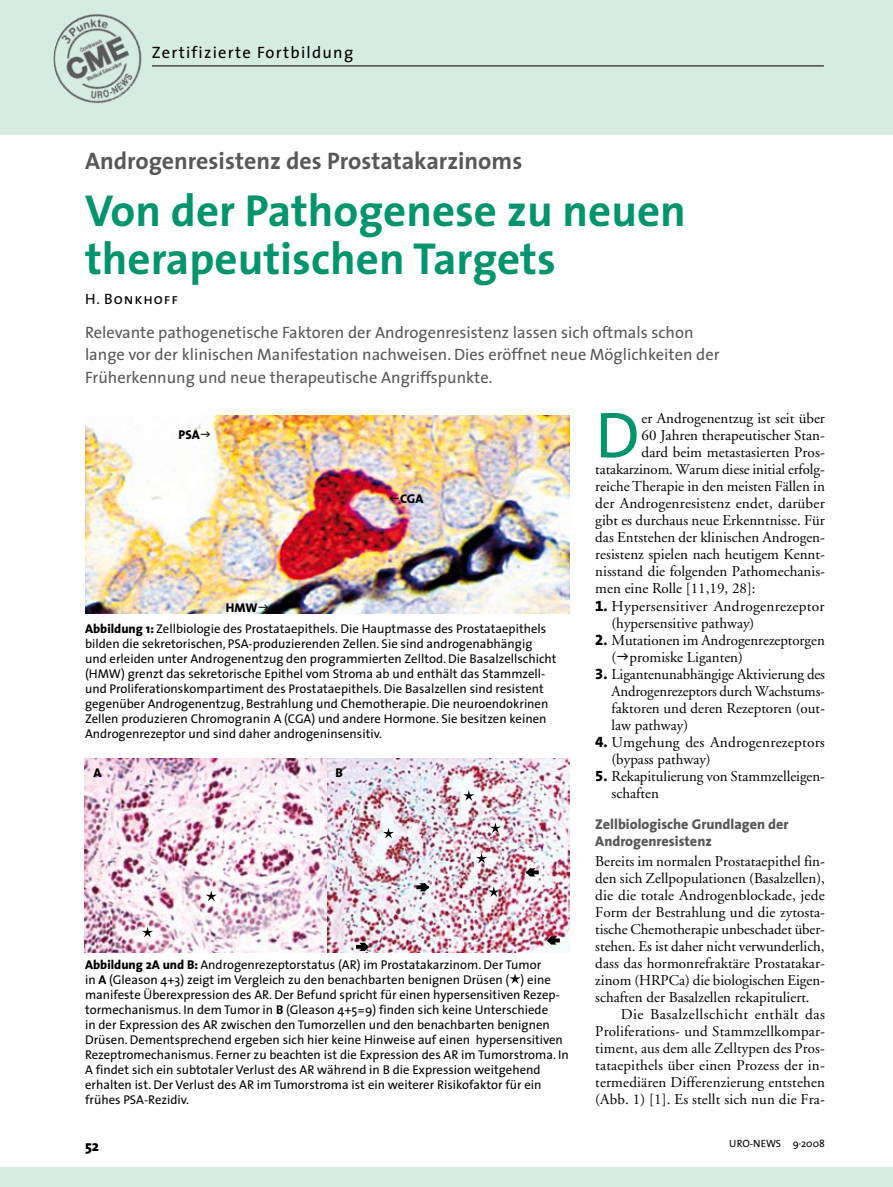
<style>
.page{position:relative;width:893px;height:1187px;background:#fff}
.page>*{position:absolute;margin:0;border:0;box-sizing:border-box;transform-origin:0 0}
.t1{font:65.4px "The Sans";color:#00946c}
.t2{font:700 45px/48px "The Sans";color:#00946c}
.t3{font:700 24px "The Sans";color:#58585a}
.t4{font:16.5px/22.5px "The Sans";color:#58585a}
.t5{font:16.5px "The Sans";letter-spacing:.075em;color:#000}
.t6{font:15px/17px "Adobe Garamond";color:#000}
.t7{font:15px/17px "Adobe Garamond";letter-spacing:.02em;color:#000}
.t8{font:15px "The Sans Caps";letter-spacing:.06em;color:#000}
.t9{font:800 15px "The Sans";color:#000}
.t10{font:800 14.25px/17px "The Sans";color:#58585a}
.t11{font:12.75px/15px "The Sans";color:#000}
.t12{font:800 12.75px "The Sans";letter-spacing:-.005em;color:#000}
.t13{font:10.5px "The Sans";color:#000}
.s1{font-family:"The Sans Extra Bold Expert"}
.s2{font-weight:800}
.s3{font-weight:700}
</style>
<div class="page">
<div style="left:0;top:0;width:893px;height:134px;background:#d6ebe1"></div>
<img style="left:53px;top:13px;width:105px;height:91px">
<hr style="left:152px;top:66px;width:672px;height:1px;background:#000">
<div style="left:0;top:1167px;width:893px;height:19px;background:#d6ebe1"></div>
<img style="left:85px;top:415px;width:485px;height:198px">
<img style="left:85px;top:758px;width:485px;height:194px">
<svg style="left:490px;top:822px;width:11px;height:11px"></svg>
<svg style="left:488px;top:886px;width:11px;height:10px"></svg>
<svg style="left:509px;top:973px;width:12px;height:10px"></svg>
<svg style="left:142px;top:926px;width:11px;height:11px"></svg>
<svg style="left:206px;top:890px;width:11px;height:11px"></svg>
<svg style="left:383px;top:827px;width:11px;height:11px"></svg>
<svg style="left:463px;top:790px;width:11px;height:10px"></svg>
<svg style="left:476px;top:852px;width:11px;height:11px"></svg>
<svg style="left:201px;top:431px;width:9px;height:5px"></svg>
<svg style="left:259px;top:604px;width:9px;height:6px"></svg>
<svg style="left:390px;top:496px;width:9px;height:5px"></svg>
<svg style="left:355px;top:941px;width:17px;height:12px"></svg>
<svg style="left:415px;top:881px;width:17px;height:13px"></svg>
<svg style="left:522px;top:866px;width:18px;height:13px"></svg>
<svg style="left:544px;top:934px;width:17px;height:13px"></svg>
<p class="t5" style="left:152px;top:42px;width:203px">Zertifizierte Fortbildung</p>
<h3 class="t3" style="left:85px;top:146px;width:439px">Androgenresistenz des Prostatakarzinoms</h3>
<h2 class="t2" style="left:85px;top:187px;width:602px">Von der Pathogenese zu neuen therapeutischen Targets</h2>
<p class="t8" style="left:85px;top:289px;width:94px">H. Bonkhoff</p>
<p class="t4" style="left:85px;top:321px;width:636px">Relevante pathogenetische Faktoren der Androgenresistenz lassen sich oftmals schon lange vor der klinischen Manifestation nachweisen. Dies eröffnet neue Möglichkeiten der<br>Früherkennung und neue therapeutische Angriffspunkte.</p>
<h1 class="t1" style="left:595px;top:393px;width:46px">D</h1>
<p class="t6" style="left:642px;top:410px;width:185px">er Androgenentzug ist seit über</p>
<p class="t6" style="left:642px;top:427px;width:185px">60 Jahren therapeutischer Stan-</p>
<p class="t6" style="left:642px;top:444px;width:185px">dard beim metastasierten Pros-</p>
<p class="t6" style="left:595px;top:461px;width:231px">tatakarzinom. Warum diese initial erfolg-</p>
<p class="t6" style="left:595px;top:478px;width:231px">reiche Therapie in den meisten Fällen in</p>
<p class="t6" style="left:595px;top:495px;width:231px">der Androgenresistenz endet, darüber</p>
<p class="t6" style="left:595px;top:512px;width:231px">gibt es durchaus neue Erkenntnisse. Für</p>
<p class="t6" style="left:595px;top:529px;width:231px">das Entstehen der klinischen Androgen-</p>
<p class="t6" style="left:595px;top:546px;width:231px">resistenz spielen nach heutigem Kennt-</p>
<p class="t6" style="left:595px;top:563px;width:231px">nisstand die folgenden Pathomechanis-</p>
<p class="t6" style="left:595px;top:580px;width:162px">men eine Rolle [11,19, 28]:</p>
<p class="t7" style="left:611px;top:597px;width:215px;text-indent:-16px"><span class="s1">1.</span> Hypersensitiver Androgenrezeptor (hypersensitive pathway)</p>
<p class="t6" style="left:611px;top:631px;width:215px;text-indent:-16px"><span class="s1">2.</span> Mutationen im Androgenrezeptorgen ( promiske Liganten)</p>
<p class="t6" style="left:611px;top:665px;width:215px;text-align:justify;text-indent:-16px"><span class="s1">3.</span> Ligantenunabhängige Aktivierung des Androgenrezeptors durch Wachstums&shy;faktoren und deren Rezeptoren (out&shy;law pathway)</p>
<p class="t6" style="left:611px;top:733px;width:215px;text-indent:-16px"><span class="s1">4.</span> Umgehung des Androgenrezeptors (bypass pathway)</p>
<p class="t6" style="left:611px;top:767px;width:215px;text-indent:-16px"><span class="s1">5.</span> Rekapitulierung von Stammzelleigen&shy;schaften</p>
<p class="t10" style="left:595px;top:815px;width:195px">Zellbiologische Grundlagen der<br>Androgenresistenz</p>
<p class="t6" style="left:595px;top:852px;width:231px;text-align:justify">Bereits im normalen Prostataepithel fin&shy;den sich Zellpopulationen (Basalzellen), die die totale Androgenblockade, jede Form der Bestrahlung und die zytosta&shy;tische Chemotherapie unbeschadet über&shy;stehen. Es ist daher nicht verwunderlich, dass das hormonrefraktäre Prostatakar&shy;zinom (HRPCa) die biologischen Eigen&shy;schaften der Basalzellen rekapituliert.</p>
<p class="t6" style="left:595px;top:1006px;width:231px;text-align:justify;text-indent:26px">Die Basalzellschicht enthält das Proliferations- und Stammzellkompar&shy;timent, aus dem alle Zelltypen des Pros&shy;tataepithels über einen Prozess der in&shy;termediären Differenzierung entstehen (Abb. 1) [1]. Es stellt sich nun die Fra-</p>
<p class="t12" style="left:179px;top:426px;width:23px">PSA</p>
<p class="t12" style="left:400px;top:491px;width:25px">CGA</p>
<p class="t12" style="left:226px;top:599px;width:33px">HMW</p>
<p class="t11" style="left:85px;top:620px;width:473px"><span class="s2">Abbildung 1:</span> Zellbiologie des Prostataepithels. Die Hauptmasse des Prostataepithels bilden die sekretorischen, PSA-produzierenden Zellen. Sie sind androgenabhängig und erleiden unter Androgenentzug den programmierten Zelltod. Die Basalzellschicht (HMW) grenzt das sekretorische Epithel vom Stroma ab und enthält das Stammzell&shy;und Proliferationskompartiment des Prostataepithels. Die Basalzellen sind resistent gegenüber Androgenentzug, Bestrahlung und Chemotherapie. Die neuroendokrinen Zellen produzieren Chromogranin A (CGA) und andere Hormone. Sie besitzen keinen Androgenrezeptor und sind daher androgeninsensitiv.</p>
<p class="t12" style="left:94px;top:764px;width:10px">A</p>
<p class="t12" style="left:335px;top:764px;width:9px">B</p>
<p class="t11" style="left:85px;top:957px;width:485px"><span class="s2">Abbildung 2A und B:</span> Androgenrezeptorstatus (AR) im Prostatakarzinom. Der Tumor<br>in <span class="s3">A</span> (Gleason 4+3) zeigt im Vergleich zu den benachbarten benignen Drüsen ( ) eine manifeste Überexpression des AR. Der Befund spricht für einen hypersensitiven Rezep&shy;tormechanismus. In dem Tumor in <span class="s3">B</span> (Gleason 4+5=9) finden sich keine Unterschiede<br>in der Expression des AR zwischen den Tumorzellen und den benachbarten benignen Drüsen. Dementsprechend ergeben sich hier keine Hinweise auf einen hypersensitiven Rezeptromechanismus. Ferner zu beachten ist die Expression des AR im Tumorstroma. In A findet sich ein subtotaler Verlust des AR während in B die Expression weitgehend erhalten ist. Der Verlust des AR im Tumorstroma ist ein weiterer Risikofaktor für ein frühes PSA-Rezidiv.</p>
<p class="t9" style="left:85px;top:1135px;width:16px">52</p>
<p class="t13" style="left:729px;top:1136px;width:97px">URO-NEWS 9·2008</p>
</div>
